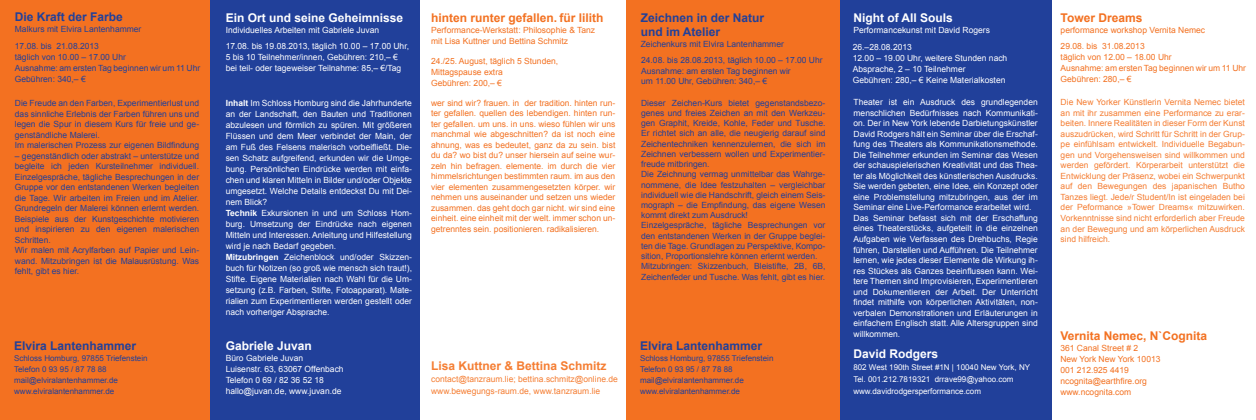
<style>
.page{position:relative;width:1256px;height:420px;background:#fff}
.page>*{position:absolute;margin:0;border:0;box-sizing:border-box;transform-origin:0 0}
.t1{font:700 12px/14.4px "Arial";color:#21409a}
.t2{font:700 12px "Arial";color:#fff}
.t3{font:700 12px "Arial";color:#f37121}
.t4{font:700 12px "Arial";color:#f57e33}
.t5{font:8.5px/11px "Arial";color:#fff}
.t6{font:8.5px/10.2px "Arial";color:#21409a}
.t7{font:8.5px/10.5px "Arial";color:#f37121}
.t8{font:8.5px/10.5px "Arial";color:#f57e33}
.t9{font:8px/11px "Arial";color:#21409a}
.t10{font:8px/12px "Arial";color:#fff}
.s1{font-weight:700}
</style>
<div class="page">
<div style="left:839px;top:0;width:213px;height:420px;background:#21409a"></div>
<div style="left:626px;top:0;width:213px;height:420px;background:#f37121"></div>
<div style="left:207px;top:0;width:213px;height:420px;background:#21409a"></div>
<div style="left:0;top:0;width:210px;height:420px;background:#f37121"></div>
<h1 class="t1" style="left:15px;top:10px;width:110px">Die Kraft der Farbe</h1>
<p class="t6" style="left:15px;top:21px;width:128px;line-height:16.8px">Malkurs mit Elvira Lantenhammer<br>17.08. bis 21.08.2013</p>
<p class="t6" style="left:15px;top:51px;width:187px;line-height:11px">täglich von 10.00 – 17.00 Uhr<br>Ausnahme: am ersten Tag beginnen wir um 11 Uhr<br>Gebühren: 340,– €</p>
<p class="t6" style="left:15px;top:98px;width:186px;line-height:10.5px">Die Freude an den Farben, Experimentierlust und das sinnliche Erlebnis der Farben führen uns und legen die Spur in diesem Kurs für freie und ge&shy;genständliche Malerei.<br>Im malerischen Prozess zur eigenen Bildfindung</p>
<p class="t6" style="left:15px;top:150px;width:186px;line-height:10.5px">– gegenständlich oder abstrakt – unterstütze und begleite ich jeden Kursteilnehmer individuell.<br>Einzelgespräche, tägliche Besprechungen in der Gruppe vor den entstandenen Werken begleiten die Tage. Wir arbeiten im Freien und im Atelier.<br>Grundregeln der Malerei können erlernt werden.<br>Beispiele aus der Kunstgeschichte motivieren und inspirieren zu den eigenen malerischen Schritten.<br>Wir malen mit Acrylfarben auf Papier und Lein&shy;wand. Mitzubringen ist die Malausrüstung. Was fehlt, gibt es hier.</p>
<h1 class="t1" style="left:14px;top:339px;width:124px">Elvira Lantenhammer</h1>
<p class="t9" style="left:14px;top:353px;width:135px">Schloss Homburg, 97855 Triefenstein<br>Telefon 0 93 95 / 87 78 88 mail@elviralantenhammer.de www.elviralantenhammer.de</p>
<h1 class="t2" style="left:226px;top:9px;width:179px">Ein Ort und seine Geheimnisse</h1>
<p class="t5" style="left:226px;top:24px;width:155px">I ndividuelles Arbeiten mit Gabriele Juvan</p>
<p class="t5" style="left:226px;top:41px;width:185px">17.08. bis 19.08.2013, täglich 10.00 – 17.00 Uhr,<br>5 bis 10 Teilnehmer/innen, Gebühren: 210,– € bei teil- oder tageweiser Teilnahme: 85,– €/Tag</p>
<p class="t5" style="left:226px;top:97px;width:188px"><span class="s1">Inhalt</span> I m Schloss Homburg sind die Jahrhunderte an der Landschaft, den Bauten und Traditionen abzulesen und förmlich zu spüren. Mit größeren Flüssen und dem Meer verbindet der Main, der am Fuß des Felsens malerisch vorbeifließt. Die&shy;sen Schatz aufgreifend, erkunden wir die Umge&shy;bung. Persönlichen Eindrücke werden mit einfa&shy;chen und klaren Mitteln in Bilder und/oder Objekte umgesetzt. Welche Details entdeckst Du mit Dei&shy;nem Blick?<br><span class="s1">Technik</span> Exkursionen in und um Schloss Hom&shy;burg. Umsetzung der Eindrücke nach eigenen Mitteln und I nteressen. Anleitung und Hilfestellung wird je nach Bedarf gegeben.<br><span class="s1">Mitzubringen</span> Zeichenblock und/oder Skizzen&shy;buch für Notizen (so groß wie mensch sich traut!), Stifte. Eigene Materialien nach Wahl für die Um&shy;setzung (z.B. Farben, Stifte, Fotoapparat). Mate&shy;rialien zum Experimentieren werden gestellt oder nach vorheriger Absprache.</p>
<h1 class="t2" style="left:226px;top:338px;width:88px">Gabriele Juvan</h1>
<p class="t5" style="left:226px;top:352px;width:119px">Büro Gabriele Juvan<br>Luisenstr. 63, 63067 Offenbach<br>Telefon 0 69 / 82 36 52 18 hallo@juvan.de, www.juvan.de</p>
<h1 class="t3" style="left:431px;top:9px;width:174px">hinten runter gefallen. für lilith</h1>
<p class="t7" style="left:431px;top:24px;width:166px;line-height:11px">Performance-Werkstatt: Philosophie &amp; Tanz mit Lisa Kuttner und Bettina Schmitz</p>
<p class="t7" style="left:431px;top:55px;width:129px;line-height:11px">24./25. August, täglich 5 Stunden,<br>Mittagspause extra<br>Gebühren: 200,– €</p>
<p class="t7" style="left:431px;top:97px;width:186px;text-align:justify">wer sind wir? frauen. in der tradition. hinten run&shy;ter gefallen. quellen des lebendigen. hinten run&shy;ter gefallen. um uns. in uns. wieso fühlen wir uns manchmal wie abgeschnitten? da ist noch eine ahnung, was es bedeutet, ganz da zu sein. bist du da? wo bist du? unser hiersein auf seine wur&shy;zeln hin befragen. elemente. im durch die vier himmelsrichtungen bestimmten raum. im aus den vier elementen zusammengesetzten körper. wir nehmen uns auseinander und setzen uns wieder zusammen. das geht doch gar nicht. wir sind eine einheit. eine einheit mit der welt. immer schon un&shy;getrenntes sein. positionieren. radikalisieren.</p>
<h1 class="t4" style="left:431px;top:358px;width:177px">Lisa Kuttner &amp; Bettina Schmitz</h1>
<p class="t8" style="left:431px;top:373px;width:188px;line-height:12px">contact@tanzraum.lie; bettina.schmitz@online.de www.bewegungs-raum.de, www.tanzraum.lie</p>
<h1 class="t1" style="left:641px;top:11px;width:125px">Zeichnen in der Natur und im Atelier</h1>
<p class="t6" style="left:641px;top:36px;width:183px;line-height:16.4px">Zeichenkurs mit Elvira Lantenhammer<br>24.08. bis 28.08.2013, täglich 10.00 – 17.00 Uhr</p>
<p class="t6" style="left:641px;top:66px;width:151px">Ausnahme: am ersten Tag beginnen wir um 11.00 Uhr, Gebühren: 340,– €</p>
<p class="t6" style="left:641px;top:98px;width:186px">Dieser Zeichen-Kurs bietet gegenstandsbezo&shy;genes und freies Zeichen an mit den Werkzeu&shy;gen Graphit, Kreide, Kohle, Feder und Tusche.<br>Er richtet sich an alle, die neugierig darauf sind Zeichentechniken kennenzulernen, die sich im Zeichnen verbessern wollen und Experimentier&shy;freude mitbringen.<br>Die Zeichnung vermag unmittelbar das Wahrge&shy;nommene, die Idee festzuhalten – vergleichbar individuell wie die Handschrift, gleich einem Seis&shy;mograph – die Empfindung, das eigene Wesen kommt direkt zum Ausdruck!<br>Einzelgespräche, tägliche Besprechungen vor den entstandenen Werken in der Gruppe beglei&shy;ten die Tage. Grundlagen zu Perspektive, Kompo&shy;sition, Proportionslehre können erlernt werden.<br>Mitzubringen: Skizzenbuch, Bleistifte, 2B, 6B,</p>
<p class="t6" style="left:641px;top:272px;width:185px">Zeichenfeder und Tusche. Was fehlt, gibt es hier.</p>
<h1 class="t1" style="left:640px;top:339px;width:124px">Elvira Lantenhammer</h1>
<p class="t9" style="left:640px;top:353px;width:135px">Schloss Homburg, 97855 Triefenstein<br>Telefon 0 93 95 / 87 78 88 mail@elviralantenhammer.de www.elviralantenhammer.de</p>
<h1 class="t2" style="left:853px;top:9px;width:101px">Night of All Souls</h1>
<p class="t5" style="left:853px;top:21px;width:139px;line-height:16.9px">Performancekunst mit David Rogers<br>26.–28.08.2013</p>
<p class="t5" style="left:853px;top:52px;width:156px">12.00 – 19.00 Uhr, weitere Stunden nach<br>Absprache, 2 – 10 Teilnehmer<br>Gebühren: 280,– € Keine Materialkosten</p>
<p class="t5" style="left:853px;top:97px;width:186px;line-height:10.5px">Theater ist ein Ausdruck des grundlegenden menschlichen Bedürfnisses nach Kommunikati&shy;on. Der in New York lebende Darbietungskünstler David Rodgers hält ein Seminar über die Erschaf&shy;fung des Theaters als Kommunikationsmethode.<br>Die Teilnehmer erkunden im Seminar das Wesen der schauspielerischen Kreativität und das Thea&shy;ter als Möglichkeit des künstlerischen Ausdrucks.<br>Sie werden gebeten, eine Idee, ein Konzept oder eine Problemstellung mitzubringen, aus der im Seminar eine Live-Performance erarbeitet wird.<br>Das Seminar befasst sich mit der Erschaffung eines Theaterstücks, aufgeteilt in die einzelnen Aufgaben wie Verfassen des Drehbuchs, Regie führen, Darstellen und Aufführen. Die Teilnehmer lernen, wie jedes dieser Elemente die Wirkung ih&shy;res Stückes als Ganzes beeinflussen kann. Wei&shy;tere Themen sind I mprovisieren, Experimentieren und Dokumentieren der Arbeit. Der Unterricht findet mithilfe von körperlichen Aktivitäten, non&shy;verbalen Demonstrationen und Erläuterungen in einfachem Englisch statt. Alle Altersgruppen sind willkommen.</p>
<h1 class="t2" style="left:853px;top:346px;width:86px">David Rodgers</h1>
<p class="t10" style="left:853px;top:361px;width:178px">802 West 190th Street #1N | 10040 New York, NY<br>Tel. 001.212.7819321 drrave99@yahoo.com www.davidrodgersperformance.com</p>
<h1 class="t3" style="left:1060px;top:9px;width:83px">Tower Dreams</h1>
<p class="t7" style="left:1060px;top:21px;width:146px;line-height:16.7px">performance workshop Vernita Nemec<br>29.08. bis 31.08.2013</p>
<p class="t7" style="left:1060px;top:52px;width:187px;line-height:11px">täglich von 12.00 – 18.00 Uhr<br>Ausnahme: am ersten Tag beginnen wir um 11 Uhr<br>Gebühren: 280,– €</p>
<p class="t8" style="left:1060px;top:97px;width:186px;text-align:justify">Die New Yorker Künstlerin Vernita Nemec bietet an mit ihr zusammen eine Performance zu erar&shy;beiten. I nnere Realitäten in dieser Form der Kunst auszudrücken, wird Schritt für Schritt in der Grup&shy;pe einfühlsam entwickelt. I ndividuelle Begabun&shy;gen und Vorgehensweisen sind willkommen und werden gefördert. Körperarbeit unterstützt die Entwicklung der Präsenz, wobei ein Schwerpunkt auf den Bewegungen des japanischen Butho Tanzes liegt. Jede/r Student/I n ist eingeladen bei der Peformance »Tower Dreams« mitzuwirken.<br>Vorkenntnisse sind nicht erforderlich aber Freude an der Bewegung und am körperlichen Ausdruck sind hilfreich.</p>
<h1 class="t3" style="left:1060px;top:327px;width:148px">Vernita Nemec, N`Cognita</h1>
<p class="t7" style="left:1060px;top:342px;width:102px;line-height:11px">361 Canal Street # 2<br>New York New York 10013<br>001 212.925 4419 ncognita@earthfire.org www.ncognita.com</p>
</div>
